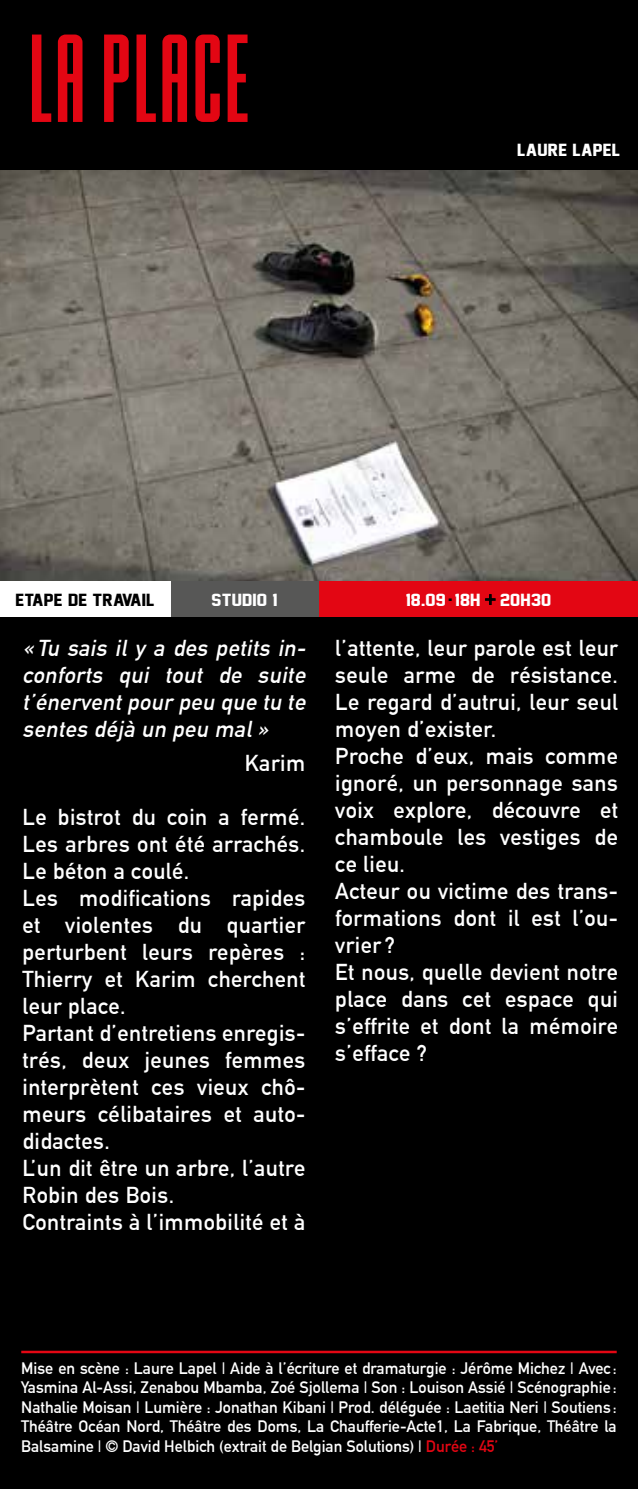
<style>
.page{position:relative;width:638px;height:1489px;background:#fff}
.page>*{position:absolute;margin:0;border:0;box-sizing:border-box;transform-origin:0 0}
.t1{font:120px "DELIRIUMNCV";letter-spacing:.01em;color:#e30613}
.t2{font:700 22.5px/27px "DIN Alternate";letter-spacing:.02em;color:#fff}
.t3{font:italic 700 22.5px/27px "DIN Alternate";color:#fff;text-align:justify}
.t4{font:700 16.25px/19.5px "DIN Alternate";color:#fff;text-align:justify}
.t5{font:16px "Face Off M54";letter-spacing:.01em;color:#fff;scale:1.25 1}
.t6{font:16px "Face Off M54";letter-spacing:.01em;color:#000;scale:1.25 1}
.s1{font-family:"Impact";color:#000}
.s2{font-family:"Franklin Gothic";font-size:20px;color:#000}
.s3{color:#e30613}
</style>
<div class="page">
<div style="left:0;top:617px;width:638px;height:871px;background:#000"></div>
<div style="left:0;top:0;width:638px;height:191px;background:#000"></div>
<img style="left:0;top:170px;width:637px;height:411px">
<hr style="left:21px;top:1350px;width:596px;height:3px;background:#e30613">
<div style="left:170px;top:581px;width:149px;height:36px;background:#575756"></div>
<div style="left:319px;top:581px;width:319px;height:36px;background:#e30613"></div>
<svg style="left:485px;top:594px;width:11px;height:11px"></svg>
<hr style="left:637px;top:0;width:1px;height:1212px;background:#fff">
<h1 class="t1" style="left:28px;top:8px;width:222px">LA PLACE</h1>
<p class="t5" style="left:517px;top:141px;width:84px">LAURE LAPEL</p>
<p class="t6" style="left:15px;top:591px;width:113px">ETAPE DE TRAVAIL</p>
<p class="t5" style="left:212px;top:591px;width:54px">STUDIO 1</p>
<p class="t5" style="left:406px;top:591px;width:118px">18.09<span class="s1">∙</span>18H <span class="s2">+</span> 20H30</p>
<p class="t3" style="left:23px;top:632px;width:290px">« Tu sais il y a des petits in&shy;conforts qui tout de suite t’énerventpourpeu que tu te sentes déjà un peu mal»</p>
<p class="t2" style="left:245px;top:748px;width:62px">Karim</p>
<p class="t2" style="left:23px;top:802px;width:284px">Le bistrot du coin a fermé.<br>Les arbres ont été arrachés.<br>Le béton a coulé.<br>Les modifications rapides et violentes du quartier perturbent leurs repères :<br>Thierry et Karim cherchent leur place.<br>Partant d’entretiens enregis&shy;trés, deux jeunes femmes interprètent ces vieux chô&shy;meurs célibataires et auto&shy;didactes.<br>L’un dit être un arbre, l’autre<br>Robin des Bois.<br>Contraints à l’immobilité et à</p>
<p class="t2" style="left:335px;top:632px;width:284px">l’attente, leur parole est leur seule arme de résistance.<br>Le regard d’autrui, leur seul moyen d’exister.<br>Proche d’eux, mais comme ignoré, un personnage sans voix explore, découvre et chamboule les vestiges de ce lieu.<br>Acteur ou victime des trans&shy;formations dont il est l’ou&shy;vrier ?<br>Et nous, quelle devient notre place dans cet espace qui s’effrite et dont la mémoire s’efface ?</p>
<p class="t4" style="left:21px;top:1357px;width:597px">Mise en scène : Laure Lapel | Aide à l’écriture et dramaturgie : Jérôme Michez | Avec :<br>Yasmina Al-Assi, Zenabou Mbamba, Zoé Sjollema | Son : Louison Assié | Scénographie :<br>Nathalie Moisan | Lumière : Jonathan Kibani | Prod. déléguée : Laetitia Neri | Soutiens :<br>Théâtre Océan Nord, Théâtre des Doms, La Chaufferie-Acte1, La Fabrique, Théâtre la Balsamine | © David Helbich (extrait de Belgian Solutions) | <span class="s3">Durée : 45’</span></p>
</div>
